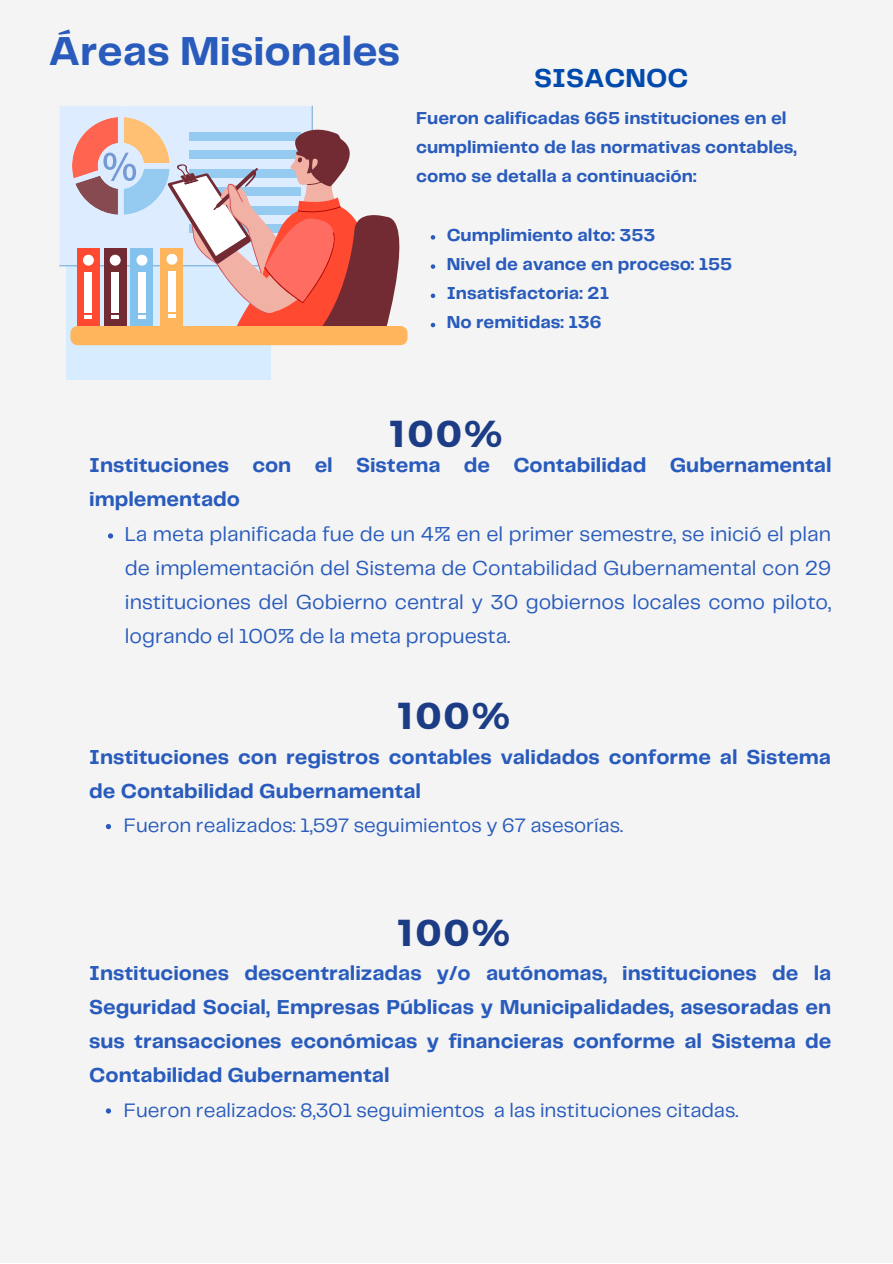
<style>
.page{position:relative;width:893px;height:1264px;background:#fff}
.page>*{position:absolute;margin:0;border:0;box-sizing:border-box;transform-origin:0 0}
.t1{font:700 42px "Telegraf";color:#285bbc}
.t2{font:700 37.5px "Montserrat";letter-spacing:.05em;color:#1c3d86}
.t3{font:700 27px "Telegraf";color:#004aad}
.t4{font:700 21px/34.2px "Telegraf";color:#285bbc}
.t5{font:21px/34.2px "Telegraf";color:#285bbc;text-align:justify}
.t6{font:20.25px "Telegraf";color:#285bbc}
.t7{font:700 18px/29.2px "Telegraf";color:#285bbc}
</style>
<div class="page">
<div style="left:0;top:0;width:892px;height:1262px;background:#f4f4f4"></div>
<div style="left:67px;top:176px;width:203px;height:204px;background:#d7edff"></div>
<svg style="left:108px;top:533px;width:5px;height:5px"></svg>
<svg style="left:59px;top:106px;width:349px;height:239px"></svg>
<svg style="left:430px;top:235px;width:5px;height:4px"></svg>
<svg style="left:430px;top:264px;width:5px;height:5px"></svg>
<svg style="left:430px;top:293px;width:5px;height:5px"></svg>
<svg style="left:430px;top:323px;width:5px;height:4px"></svg>
<svg style="left:106px;top:824px;width:5px;height:5px"></svg>
<svg style="left:106px;top:1108px;width:5px;height:5px"></svg>
<h1 class="t1" style="left:48px;top:33px;width:353px">Áreas Misionales</h1>
<p class="t3" style="left:534px;top:66px;width:155px">SISACNOC</p>
<p class="t7" style="left:416px;top:104px;width:382px">Fueron calificadas 665 instituciones en el cumplimiento de las normativas contables, como se detalla a continuación:</p>
<p class="t7" style="left:446px;top:221px;width:287px">Cumplimiento alto: 353<br>Nivel de avance en proceso: 155<br>Insatisfactoria: 21<br>No remitidas: 136</p>
<h2 class="t2" style="left:390px;top:409px;width:114px">100%</h2>
<p class="t4" style="left:89px;top:449px;width:743px">Instituciones con el Sistema de Contabilidad Gubernamental implementado</p>
<p class="t5" style="left:125px;top:517px;width:707px">La meta planificada fue de un 4% en el primer semestre, se inició el plan de implementación del Sistema de Contabilidad Gubernamental con 29 instituciones del Gobierno central y 30 gobiernos locales como piloto, logrando el 100% de la meta propuesta.</p>
<h2 class="t2" style="left:398px;top:691px;width:114px">100%</h2>
<p class="t4" style="left:89px;top:740px;width:743px">Instituciones con registros contables validados conforme al Sistema de Contabilidad Gubernamental</p>
<p class="t6" style="left:124px;top:816px;width:501px">Fueron realizados: 1,597 seguimientos y 67 asesorías.</p>
<h2 class="t2" style="left:398px;top:907px;width:114px">100%</h2>
<p class="t4" style="left:89px;top:956px;width:743px;text-align:justify">Instituciones descentralizadas y/o autónomas, instituciones de la Seguridad Social, Empresas Públicas y Municipalidades, asesoradas en sus transacciones económicas y financieras conforme al Sistema de Contabilidad Gubernamental</p>
<p class="t6" style="left:124px;top:1101px;width:616px">Fueron realizados: 8,301 seguimientos a las instituciones citadas.</p>
</div>
